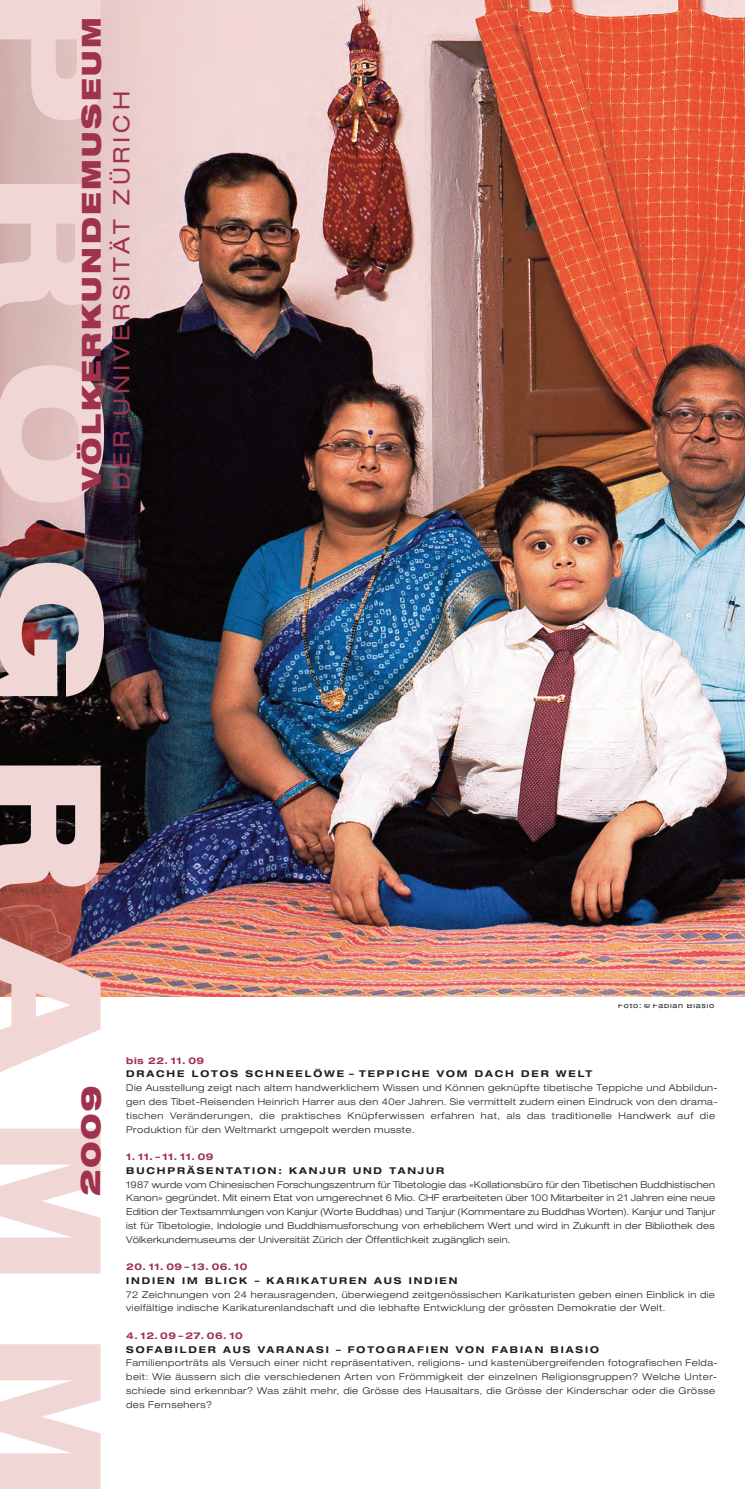
<style>
.page{position:relative;width:745px;height:1489px;background:#fff}
.page>*{position:absolute;margin:0;border:0;box-sizing:border-box;transform-origin:0 0}
.t1{font:900 expanded 140.75px "Helvetica Neue LT Std";letter-spacing:.365em;color:#f1d6d6}
.t2{font:900 expanded 27.5px "Helvetica Neue LT Std";color:#9f324d}
.t3{font:900 expanded 26.25px "Helvetica Neue LT Std";letter-spacing:.1em;color:#9f324d}
.t4{font:expanded 22.5px "Helvetica Neue LT Std";letter-spacing:.17em;color:#9f324d}
.t5{font:300 expanded 9.38px/13.8px "Helvetica Neue LT Std";letter-spacing:.05em;color:#231f20}
.t6{font:700 expanded 9.38px "Helvetica Neue LT Std";letter-spacing:.2em;color:#231f20}
.t7{font:700 expanded 9.38px "Helvetica Neue LT Std";letter-spacing:.05em;color:#9f324d}
.t8{font:expanded 7.5px "Helvetica Neue LT Std";letter-spacing:.1em;color:#231f20}
</style>
<div class="page">
<svg style="left:0;top:996px;width:744px;height:1px"></svg>
<img style="left:0;top:0;width:744px;height:996px">
<h1 class="t1" style="left:105px;top:-10px;width:1510px;rotate:90deg">PROGRAMM</h1>
<h3 class="t3" style="left:81px;top:489px;width:474px;rotate:-90deg">VÖLKERKUNDEMUSEUM</h3>
<h3 class="t4" style="left:113px;top:489px;width:400px;rotate:-90deg">DER UNIVERSITÄT ZÜRICH</h3>
<p class="t8" style="left:617px;top:1003px;width:98px">Foto: © Fabian Biasio</p>
<p class="t7" style="left:126px;top:1056px;width:79px">bis 22. 11. 09</p>
<p class="t6" style="left:126px;top:1070px;width:467px">DRACHE LOTOS SCHNEELÖWE – TEPPICHE VOM DACH DER WELT</p>
<p class="t5" style="left:126px;top:1081px;width:592px">Die Ausstellung zeigt nach altem handwerklichem Wissen und Können geknüpfte tibetische Teppiche und Abbildun&shy;gen des Tibet-Reisenden Heinrich Harrer aus den 40er Jahren. Sie vermittelt zudem einen Eindruck von den drama&shy;tischen Veränderungen, die praktisches Knüpferwissen erfahren hat, als das traditionelle Handwerk auf die Produktion für den Weltmarkt umgepolt werden musste.</p>
<p class="t7" style="left:126px;top:1153px;width:89px">1. 11. – 11. 11. 09</p>
<p class="t6" style="left:126px;top:1166px;width:319px">BUCHPRÄSENTATION: KANJUR UND TANJUR</p>
<p class="t5" style="left:126px;top:1178px;width:590px;text-align:justify">1987 wurde vom Chinesischen Forschungszentrum für Tibetologie das «Kollationsbüro für den Tibetischen Buddhistischen Kanon» gegründet. Mit einem Etat von umgerechnet 6 Mio. CHF erarbeiteten über 100 Mitarbeiter in 21 Jahren eine neue Edition der Textsammlungen von Kanjur (Worte Buddhas) und Tanjur (Kommentare zu Buddhas Worten). Kanjur und Tanjur ist für Tibetologie, Indologie und Buddhismusforschung von erheblichem Wert und wird in Zukunft in der Bibliothek des Völkerkundemuseums der Universität Zürich der Öffentlichkeit zugänglich sein.</p>
<p class="t7" style="left:126px;top:1263px;width:123px">20. 11. 09 – 13. 06. 10</p>
<p class="t6" style="left:126px;top:1276px;width:332px">INDIEN IM BLICK – KARIKATUREN AUS INDIEN</p>
<p class="t5" style="left:126px;top:1288px;width:590px">72 Zeichnungen von 24 herausragenden, überwiegend zeitgenössischen Karikaturisten geben einen Einblick in die vielfältige indische Karikaturenlandschaft und die lebhafte Entwicklung der grössten Demokratie der Welt.</p>
<p class="t7" style="left:126px;top:1331px;width:118px">4. 12. 09 – 27. 06. 10</p>
<p class="t6" style="left:126px;top:1345px;width:474px">SOFABILDER AUS VARANASI – FOTOGRAFIEN VON FABIAN BIASIO</p>
<p class="t5" style="left:126px;top:1356px;width:592px">Familienporträts als Versuch einer nicht repräsentativen, religions- und kastenübergreifenden fotografischen Felda&shy;beit: Wie äussern sich die verschiedenen Arten von Frömmigkeit der einzelnen Religionsgruppen? Welche Unter&shy;schiede sind erkennbar? Was zählt mehr, die Grösse des Hausaltars, die Grösse der Kinderschar oder die Grösse des Fernsehers?</p>
<h2 class="t2" style="left:80px;top:1195px;width:112px;rotate:-90deg">2009</h2>
</div>
